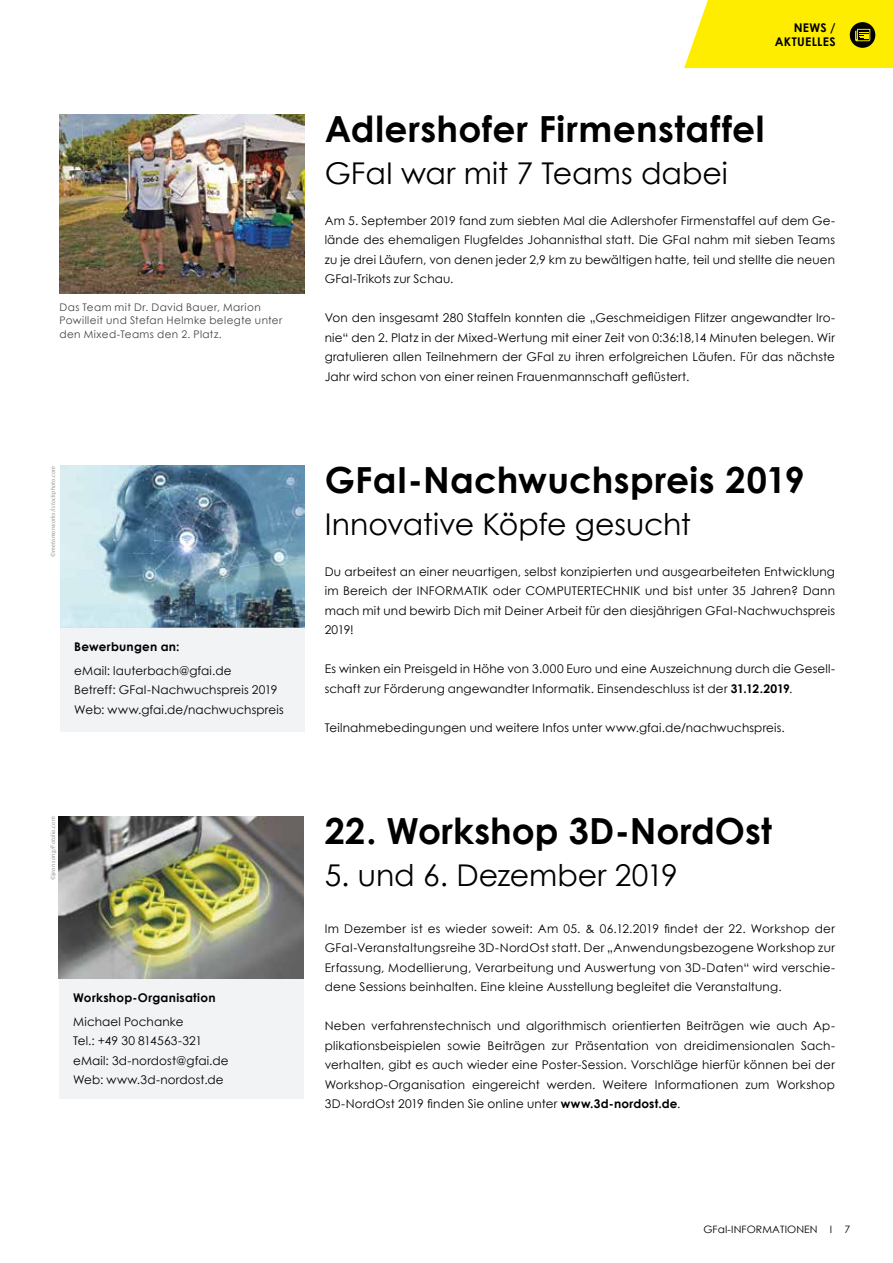
<style>
.page{position:relative;width:893px;height:1263px;background:#fff}
.page>*{position:absolute;margin:0;border:0;box-sizing:border-box;transform-origin:0 0}
.t1{font:700 36px "Century Gothic";letter-spacing:.01em;color:#000}
.t2{font:30px "Century Gothic";color:#000}
.t3{font:12px/19.5px "Century Gothic";letter-spacing:.01em;color:#000;text-align:justify}
.t4{font:700 12px/13.5px "Century Gothic";letter-spacing:.02em;color:#000;text-align:right}
.t5{font:10.5px/13.5px "Century Gothic";letter-spacing:.035em;color:#454347}
.t6{font:10.2px "Century Gothic";letter-spacing:.01em;color:#000}
.t7{font:italic 6px "Lato";letter-spacing:.03em;color:#98989c}
.s1{font-weight:700}
</style>
<div class="page">
<div style="left:59px;top:978px;width:244px;height:121px;background:#f2f3f4"></div>
<img style="left:60px;top:466px;width:245px;height:161px">
<img style="left:59px;top:817px;width:244px;height:161px">
<img style="left:60px;top:115px;width:244px;height:178px">
<div style="left:60px;top:627px;width:245px;height:105px;background:#f2f3f4"></div>
<svg style="left:684px;top:0;width:209px;height:68px"></svg>
<p class="t5" style="left:60px;top:300px;width:224px">Das Team mit Dr. David Bauer, Marion<br>Powilleit und Stefan Helmke belegte unter den Mixed-Teams den 2. Platz.</p>
<p class="t7" style="left:49px;top:557px;width:93px;rotate:-90deg">©metamorworks/istockphoto.com</p>
<p class="t4" style="left:74px;top:639px;width:107px">Bewerbungen an:</p>
<p class="t3" style="left:74px;top:661px;width:211px;text-align:left">eMail: lauterbach@gfai.de<br>Betreff: GFaI-Nachwuchspreis 2019<br>Web: www.gfai.de/nachwuchspreis</p>
<p class="t7" style="left:49px;top:880px;width:65px;rotate:-90deg">©jean song/Fotolia.com</p>
<p class="t4" style="left:73px;top:990px;width:144px">Workshop-Organisation</p>
<p class="t3" style="left:73px;top:1011px;width:157px;text-align:left">Michael Pochanke<br>Tel.: +49 30 814563-321 eMail: 3d-nordost@gfai.de<br>Web: www.3d-nordost.de</p>
<p class="t4" style="left:775px;top:21px;width:62px">NEWS /<br>AKTUELLES</p>
<h1 class="t1" style="left:325px;top:101px;width:441px">Adlershofer Firmenstaffel</h1>
<h2 class="t2" style="left:325px;top:152px;width:405px">GFaI war mit 7 Teams dabei</h2>
<p class="t3" style="left:325px;top:211px;width:512px">Am 5. September 2019 fand zum siebten Mal die Adlershofer Firmenstaffel auf dem Ge&shy;lände des ehemaligen Flugfeldes Johannisthal statt. Die GFaI nahm mit sieben Teams zu je drei Läufern, von denen jeder 2,9 km zu bewältigen hatte, teil und stellte die neuen GFaI-Trikots zur Schau.</p>
<p class="t3" style="left:325px;top:308px;width:512px">Von den insgesamt 280 Staffeln konnten die „Geschmeidigen Flitzer angewandter Iro&shy;nie“ den 2. Platz in der Mixed-Wertung mit einer Zeit von 0:36:18,14 Minuten belegen. Wir gratulieren allen Teilnehmern der GFaI zu ihren erfolgreichen Läufen. Für das nächste Jahr wird schon von einer reinen Frauenmannschaft geflüstert.</p>
<h1 class="t1" style="left:325px;top:452px;width:481px">GFaI-Nachwuchspreis 2019</h1>
<h2 class="t2" style="left:325px;top:503px;width:368px">Innovative Köpfe gesucht</h2>
<p class="t3" style="left:325px;top:562px;width:512px">Du arbeitest an einer neuartigen, selbst konzipierten und ausgearbeiteten Entwicklung im Bereich der INFORMATIK oder COMPUTERTECHNIK und bist unter 35 Jahren? Dann mach mit und bewirb Dich mit Deiner Arbeit für den diesjährigen GFaI-Nachwuchspreis 2019!</p>
<p class="t3" style="left:325px;top:659px;width:512px">Es winken ein Preisgeld in Höhe von 3.000 Euro und eine Auszeichnung durch die Gesell&shy;schaft zur Förderung angewandter Informatik. Einsendeschluss ist der <span class="s1">31.12.2019</span>.</p>
<p class="t3" style="left:325px;top:718px;width:462px">Teilnahmebedingungen und weitere Infos unter www.gfai.de/nachwuchspreis.</p>
<h1 class="t1" style="left:325px;top:803px;width:449px">22. Workshop 3D-NordOst</h1>
<h2 class="t2" style="left:325px;top:854px;width:355px">5. und 6. Dezember 2019</h2>
<p class="t3" style="left:325px;top:919px;width:512px">Im Dezember ist es wieder soweit: Am 05. &amp; 06.12.2019 findet der 22. Workshop der GFaI-Veranstaltungsreihe 3D-NordOst statt. Der „Anwendungsbezogene Workshop zur Erfassung, Modellierung, Verarbeitung und Auswertung von 3D-Daten“ wird verschie&shy;dene Sessions beinhalten. Eine kleine Ausstellung begleitet die Veranstaltung.</p>
<p class="t3" style="left:325px;top:1016px;width:512px">Neben verfahrenstechnisch und algorithmisch orientierten Beiträgen wie auch Ap&shy;plikationsbeispielen sowie Beiträgen zur Präsentation von dreidimensionalen Sach&shy;verhalten, gibt es auch wieder eine Poster-Session. Vorschläge hierfür können bei der Workshop-Organisation eingereicht werden. Weitere Informationen zum Workshop 3D-NordOst 2019 finden Sie online unter <span class="s1">www.3d-nordost.de</span>.</p>
<p class="t6" style="left:703px;top:1222px;width:148px">GFaI-INFORMATIONEN I 7</p>
</div>
